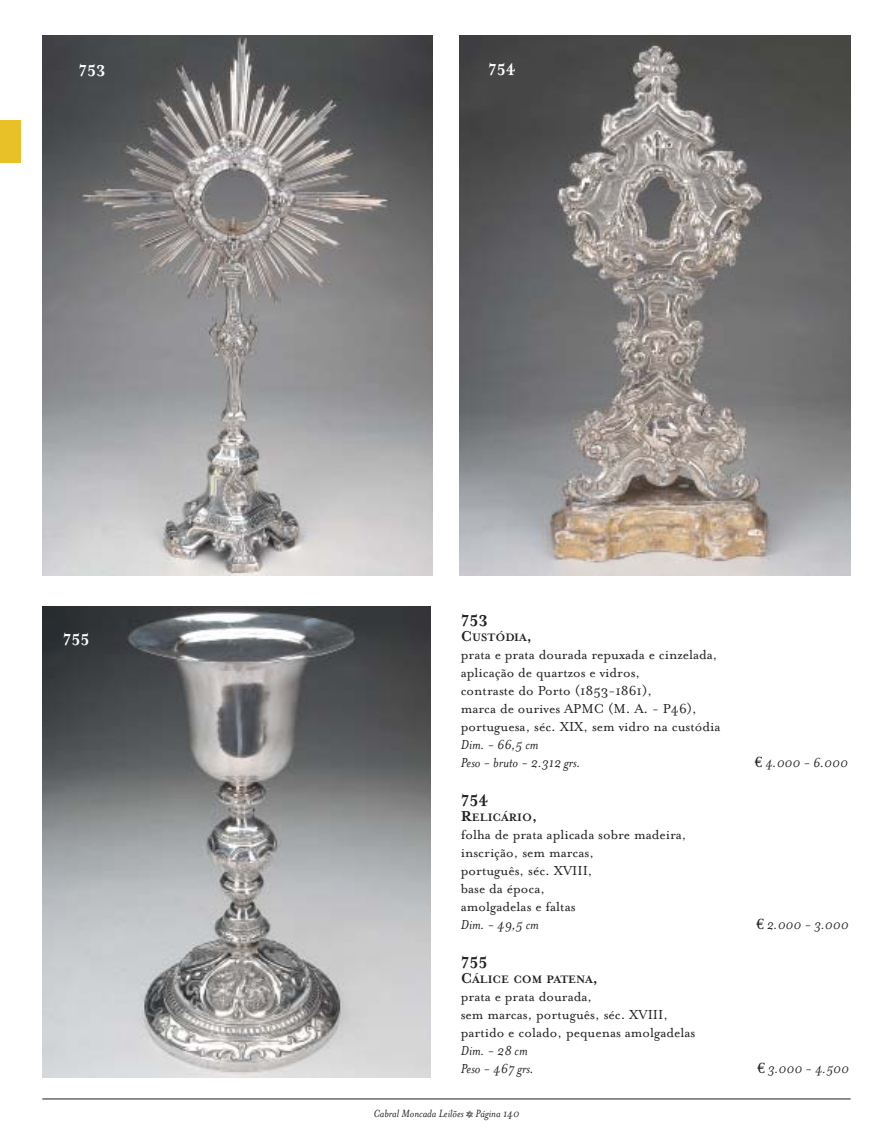
<style>
.page{position:relative;width:893px;height:1134px;background:#fff}
.page>*{position:absolute;margin:0;border:0;box-sizing:border-box;transform-origin:0 0}
.t1{font:700 18px "Mrs Eaves";color:#231f1f}
.t2{font:700 18px "Mrs Eaves";color:#fff}
.t3{font:15px/18px "Mrs Eaves Roman";color:#231f1f}
.t4{font:italic 15px/18px "Mrs Eaves";color:#231f1f}
.t5{font:700 12.3px "Mrs Eaves";color:#231f1f}
.t6{font:italic 12px "Mrs Eaves";color:#231f1f}
.s1{font-size:16.5px}
.s2{font-family:"Euro Serif";font-style:normal}
.s3{font-family:"Mrs Eaves Fractions";font-style:normal}
</style>
<div class="page">
<img style="left:42px;top:35px;width:391px;height:540px">
<img style="left:459px;top:35px;width:391px;height:540px">
<hr style="left:42px;top:1098px;width:808px;height:1px;background:#231f1f">
<img style="left:42px;top:606px;width:389px;height:471px">
<div style="left:0;top:120px;width:21px;height:43px;background:#e8c128"></div>
<p class="t2" style="left:78px;top:56px;width:29px">753</p>
<p class="t2" style="left:488px;top:55px;width:29px">754</p>
<p class="t2" style="left:63px;top:624px;width:28px">755</p>
<p class="t1" style="left:461px;top:606px;width:29px">753</p>
<p class="t5" style="left:461px;top:629px;width:73px"><span class="s1">C</span>USTÓDIA<span class="s1">,</span></p>
<p class="t3" style="left:461px;top:644px;width:261px">prata e prata dourada repuxada e cinzelada, aplicação de quartzos e vidros,<br>contraste do Porto (1853-1861),<br>marca de ourives APMC (M. A. - P46), portuguesa, séc. XIX, sem vidro na custódia</p>
<p class="t4" style="left:461px;top:734px;width:121px">Dim. - 66,5 cm<br>Peso - bruto - 2.312 grs.</p>
<p class="t4" style="left:755px;top:752px;width:94px"><span class="s2">€</span> 4.000 - 6.000</p>
<p class="t1" style="left:461px;top:786px;width:29px">754</p>
<p class="t5" style="left:461px;top:809px;width:78px"><span class="s1">R</span>ELICÁRIO<span class="s1">,</span></p>
<p class="t3" style="left:461px;top:824px;width:227px">folha de prata aplicada sobre madeira, inscrição, sem marcas,<br>português, séc. XVIII,<br>base da época,<br>amolgadelas e faltas</p>
<p class="t4" style="left:461px;top:914px;width:79px">Dim. - 49,5 cm</p>
<p class="t4" style="left:756px;top:914px;width:94px"><span class="s2">€</span> 2.000 - 3.000</p>
<p class="t1" style="left:461px;top:948px;width:28px">755</p>
<p class="t5" style="left:461px;top:971px;width:139px"><span class="s1">C</span>ÁLICE COM PATENA<span class="s1">,</span></p>
<p class="t3" style="left:461px;top:986px;width:236px">prata e prata dourada,<br>sem marcas, português, séc. XVIII, partido e colado, pequenas amolgadelas</p>
<p class="t4" style="left:461px;top:1040px;width:75px">Dim. - 28 cm<br>Peso - 467 grs.</p>
<p class="t4" style="left:757px;top:1058px;width:93px"><span class="s2">€</span> 3.000 - 4.500</p>
<p class="t6" style="left:373px;top:1105px;width:148px">Cabral Moncada Leilões <span class="s3">Q</span> Página 140</p>
</div>
